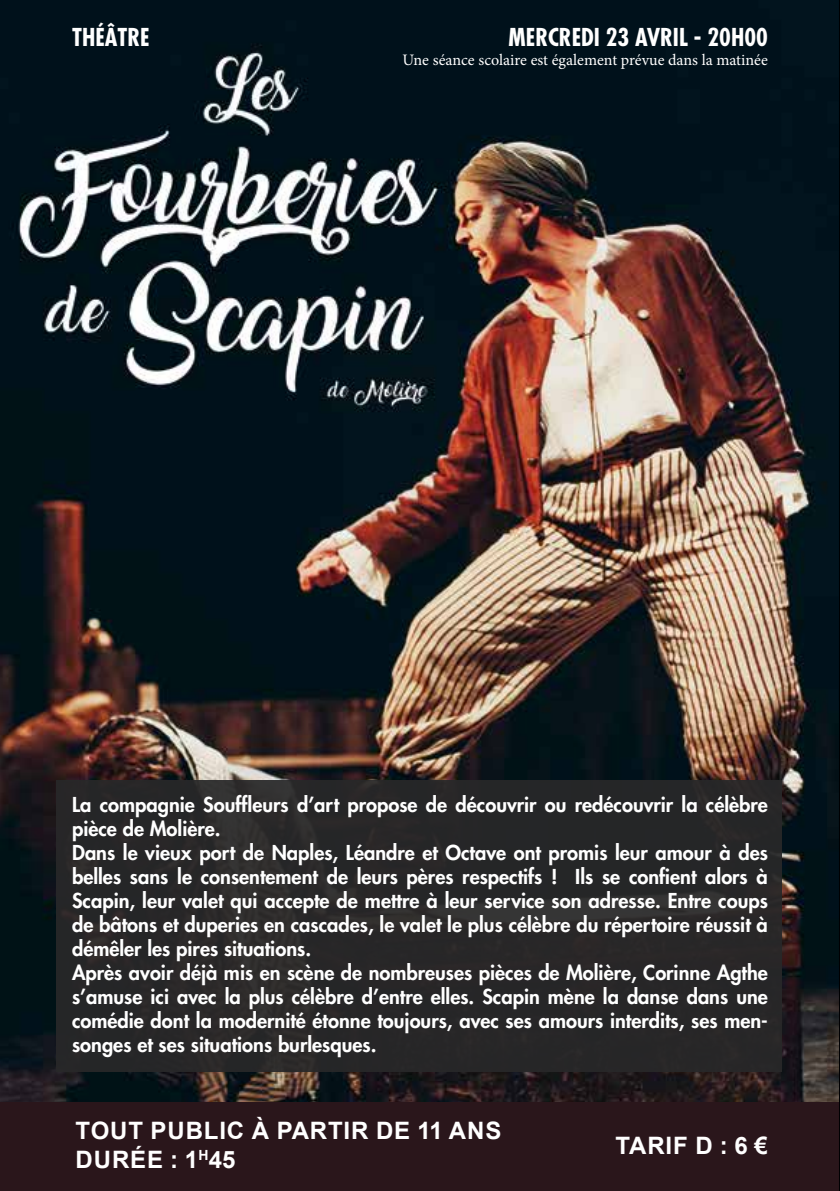
<style>
.page{position:relative;width:840px;height:1191px;background:#fff}
.page>*{position:absolute;margin:0;border:0;box-sizing:border-box;transform-origin:0 0}
.t1{font:700 24px/28.8px "Arial";letter-spacing:.035em;color:#fff}
.t2{font:700 condensed 24px "Futura";color:#fff}
.t3{font:800 20px/24px "Futura CE";color:#fff}
.t4{font:16px "Minion Pro";color:#fff}
</style>
<div class="page">
<div style="left:0;top:1101px;width:839px;height:90px;background:#2a161b"></div>
<img style="left:0;top:0;width:838px;height:1101px">
<div style="left:57px;top:780px;width:724px;height:292px;background:#282829"></div>
<svg style="left:838px;top:0;width:1px;height:1102px"></svg>
<hr style="left:839px;top:1101px;width:1px;height:90px;background:#0a33ff">
<hr style="left:839px;top:0;width:1px;height:816px;background:#d3d3d3">
<p class="t2" style="left:72px;top:22px;width:79px">THÉÂTRE</p>
<p class="t2" style="left:508px;top:22px;width:261px">MERCREDI 23 AVRIL - 20H00</p>
<p class="t4" style="left:402px;top:49px;width:367px">Une séance scolaire est également prévue dans la matinée</p>
<p class="t3" style="left:72px;top:791px;width:697px">La compagnie Souffleurs d’art propose de découvrir ou redécouvrir la célèbre pièce de Molière.<br>Dans le vieux port de Naples, Léandre et Octave ont promis leur amour à des belles sans le consentement de leurs pères respectifs ! Ils se confient alors à Scapin, leur valet qui accepte de mettre à leur service son adresse. Entre coups de bâtons et duperies en cascades, le valet le plus célèbre du répertoire réussit à démêler les pires situations.<br>Après avoir déjà mis en scène de nombreuses pièces de Molière, Corinne Agthe s’amuse ici avec la plus célèbre d’entre elles. Scapin mène la danse dans une comédie dont la modernité étonne toujours, avec ses amours interdits, ses men&shy;songes et ses situations burlesques.</p>
<p class="t1" style="left:76px;top:1116px;width:427px">TOUT PUBLIC À PARTIR DE 11 ANS<br>DURÉE : 1<sup>H</sup>45</p>
<p class="t1" style="left:615px;top:1131px;width:154px">TARIF D : 6 €</p>
</div>
